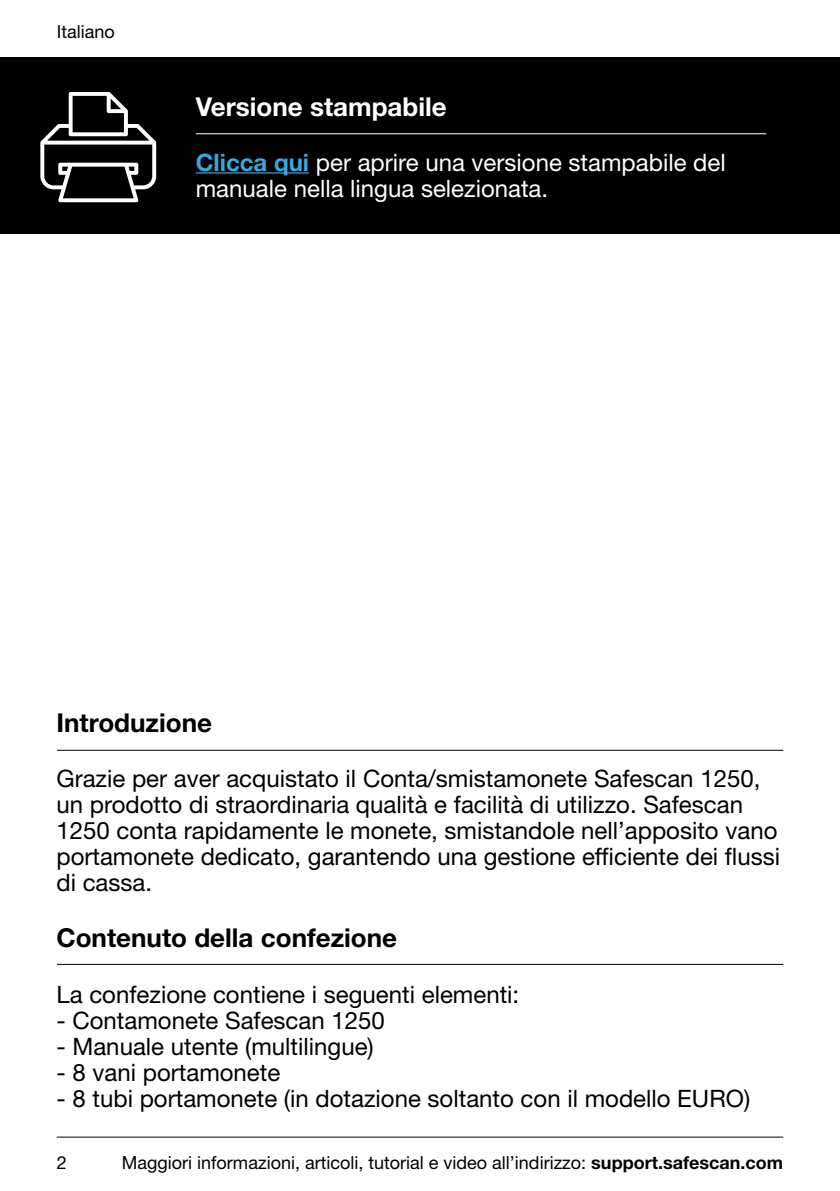
<style>
.page{position:relative;width:840px;height:1191px;background:#fff}
.page>*{position:absolute;margin:0;border:0;box-sizing:border-box;transform-origin:0 0}
.t1{font:700 26px "Helvetica Neue LT Std";color:#000}
.t2{font:700 26px "Helvetica Neue LT Std";color:#fff}
.t3{font:24px/26px "Helvetica Neue LT Std";color:#000}
.t4{font:24px/26px "Helvetica Neue LT Std";color:#fff}
.t5{font:18px "Helvetica Neue LT Std";color:#000}
.s1{font-weight:700;color:#36a9e1}
.s2{font-weight:700}
</style>
<div class="page">
<hr style="left:57px;top:1136px;width:725px;height:1px;background:#000">
<hr style="left:57px;top:750px;width:725px;height:1px;background:#000">
<hr style="left:57px;top:964px;width:725px;height:1px;background:#000">
<div style="left:0;top:57px;width:839px;height:177px;background:#000"></div>
<hr style="left:196px;top:133px;width:569px;height:1px;background:#fff">
<hr style="left:196px;top:172px;width:113px;height:2px;background:#36a9e1">
<svg style="left:40px;top:92px;width:116px;height:110px"></svg>
<p class="t5" style="left:57px;top:21px;width:59px">Italiano</p>
<p class="t2" style="left:196px;top:91px;width:252px">Versione stampabile</p>
<p class="t4" style="left:196px;top:149px;width:531px"><span class="s1">Clicca qui</span> per aprire una versione stampabile del manuale nella lingua selezionata.</p>
<p class="t1" style="left:56px;top:707px;width:157px">Introduzione</p>
<p class="t3" style="left:56px;top:765px;width:724px">Grazie per aver acquistato il Conta/smistamonete Safescan 1250, un prodotto di straordinaria qualità e facilità di utilizzo. Safescan 1250 conta rapidamente le monete, smistandole nell’apposito vano portamonete dedicato, garantendo una gestione efficiente dei flussi di cassa.</p>
<p class="t1" style="left:56px;top:921px;width:342px">Contenuto della confezione</p>
<p class="t3" style="left:56px;top:981px;width:464px">La confezione contiene i seguenti elementi:</p>
<p class="t3" style="left:56px;top:1007px;width:330px">- Contamonete Safescan 1250</p>
<p class="t3" style="left:56px;top:1033px;width:318px">- Manuale utente (multilingue)</p>
<p class="t3" style="left:56px;top:1059px;width:225px">- 8 vani portamonete</p>
<p class="t3" style="left:56px;top:1085px;width:695px">- 8 tubi portamonete (in dotazione soltanto con il modello EURO)</p>
<p class="t5" style="left:57px;top:1151px;width:12px">2</p>
<p class="t5" style="left:122px;top:1151px;width:662px">Maggiori informazioni, articoli, tutorial e video all’indirizzo: <span class="s2">support.safescan.com</span></p>
</div>
